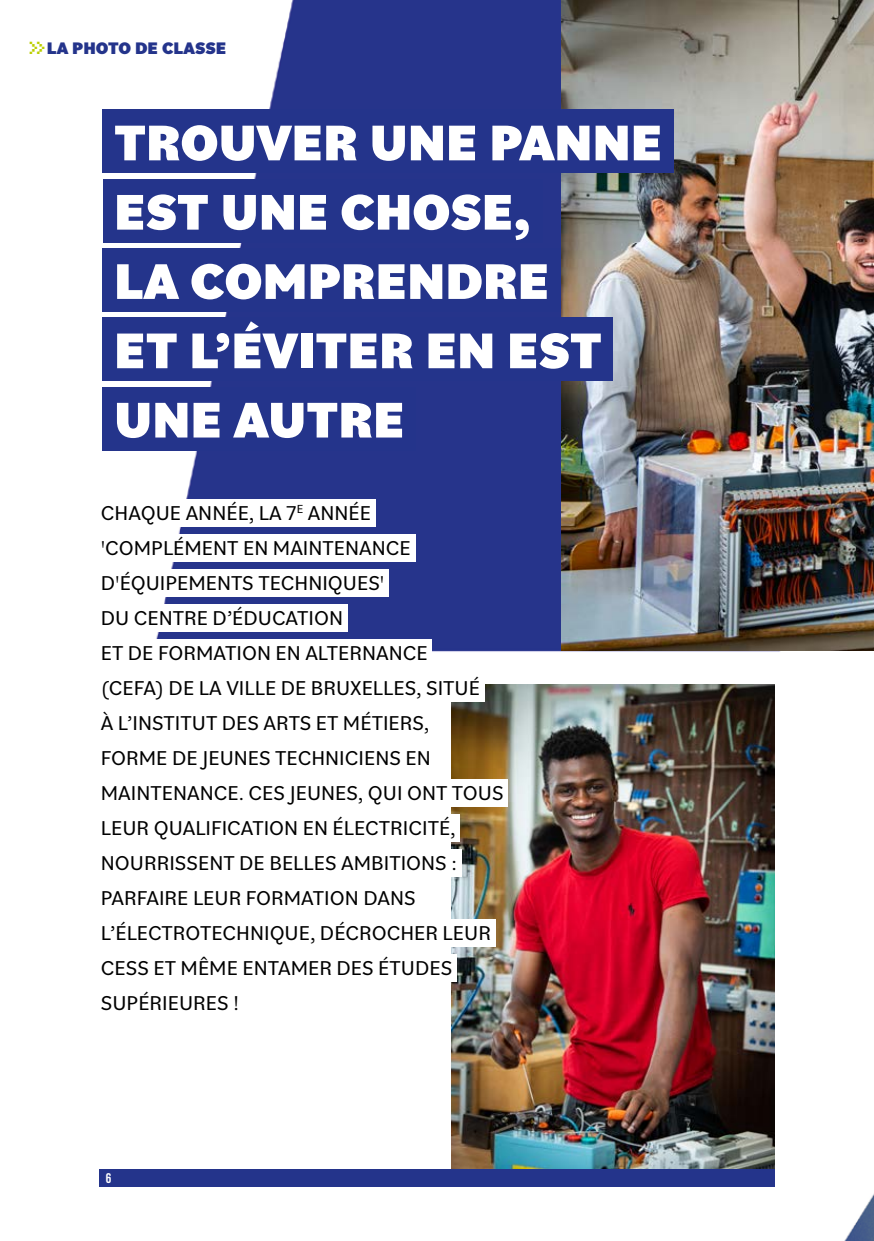
<style>
.page{position:relative;width:874px;height:1241px;background:#fff}
.page>*{position:absolute;margin:0;border:0;box-sizing:border-box;transform-origin:0 0}
.t1{font:900 52.5px/69.3px "Bilo";color:#fff}
.t2{font:21px/35px "Bilo";color:#000}
.t3{font:900 17.5px "Bilo";color:#24348b}
.t4{font:700 14px "Bebas Neue";color:#fff}
.s1{font-family:"Icon Bit One";font-weight:400;font-size:24.5px;color:#bbcf00}
</style>
<div class="page">
<img style="left:99px;top:0;width:774px;height:1240px">
<img style="left:451px;top:684px;width:323px;height:484px">
<hr style="left:101px;top:1055px;width:306px;height:2px;background:#fff">
<hr style="left:101px;top:1057px;width:2px;height:46px;background:#fff">
<hr style="left:405px;top:1057px;width:2px;height:46px;background:#fff">
<hr style="left:101px;top:1103px;width:306px;height:2px;background:#fff">
<hr style="left:101px;top:1105px;width:2px;height:25px;background:#fff">
<hr style="left:405px;top:1105px;width:2px;height:25px;background:#fff">
<hr style="left:101px;top:1130px;width:306px;height:2px;background:#fff">
<div style="left:96px;top:499px;width:279px;height:27px;background:#fff"></div>
<div style="left:96px;top:534px;width:319px;height:27px;background:#fff"></div>
<div style="left:96px;top:569px;width:293px;height:27px;background:#fff"></div>
<div style="left:96px;top:604px;width:251px;height:27px;background:#fff"></div>
<div style="left:96px;top:639px;width:336px;height:27px;background:#fff"></div>
<div style="left:96px;top:674px;width:388px;height:27px;background:#fff"></div>
<div style="left:96px;top:709px;width:337px;height:27px;background:#fff"></div>
<div style="left:96px;top:744px;width:339px;height:27px;background:#fff"></div>
<div style="left:96px;top:779px;width:412px;height:27px;background:#fff"></div>
<div style="left:96px;top:814px;width:364px;height:27px;background:#fff"></div>
<div style="left:96px;top:849px;width:365px;height:27px;background:#fff"></div>
<div style="left:96px;top:884px;width:324px;height:27px;background:#fff"></div>
<div style="left:96px;top:919px;width:399px;height:27px;background:#fff"></div>
<div style="left:96px;top:954px;width:360px;height:27px;background:#fff"></div>
<div style="left:96px;top:989px;width:147px;height:27px;background:#fff"></div>
<img style="left:561px;top:0;width:312px;height:650px">
<div style="left:103px;top:109px;width:570px;height:64px;background:#24348b"></div>
<div style="left:103px;top:179px;width:439px;height:64px;background:#24348b"></div>
<div style="left:103px;top:248px;width:457px;height:64px;background:#24348b"></div>
<div style="left:103px;top:317px;width:510px;height:64px;background:#24348b"></div>
<div style="left:103px;top:386px;width:313px;height:64px;background:#24348b"></div>
<div style="left:99px;top:1168px;width:675px;height:18px;background:#24348b"></div>
<p class="t3" style="left:30px;top:36px;width:198px"><span class="s1">G</span>LA PHOTO DE CLASSE</p>
<h1 class="t1" style="left:114px;top:106px;width:549px">TROUVER UNE PANNE<br>EST UNE CHOSE,<br>LA COMPRENDRE<br>ET L’ÉVITER EN EST<br>UNE AUTRE</h1>
<p class="t2" style="left:101px;top:494px;width:404px">CHAQUE ANNÉE, LA 7<sup>E</sup> ANNÉE 'COMPLÉMENT EN MAINTENANCE<br>D'ÉQUIPEMENTS TECHNIQUES'<br>DU CENTRE D’ÉDUCATION<br>ET DE FORMATION EN ALTERNANCE<br>(CEFA) DE LA VILLE DE BRUXELLES, SITUÉ<br>À L’INSTITUT DES ARTS ET MÉTIERS,<br>FORME DE JEUNES TECHNICIENS EN<br>MAINTENANCE. CES JEUNES, QUI ONT TOUS<br>LEUR QUALIFICATION EN ÉLECTRICITÉ,<br>NOURRISSENT DE BELLES AMBITIONS :<br>PARFAIRE LEUR FORMATION DANS<br>L’ÉLECTROTECHNIQUE, DÉCROCHER LEUR<br>CESS ET MÊME ENTAMER DES ÉTUDES<br>SUPÉRIEURES !</p>
<p class="t4" style="left:106px;top:1170px;width:7px">6</p>
</div>
